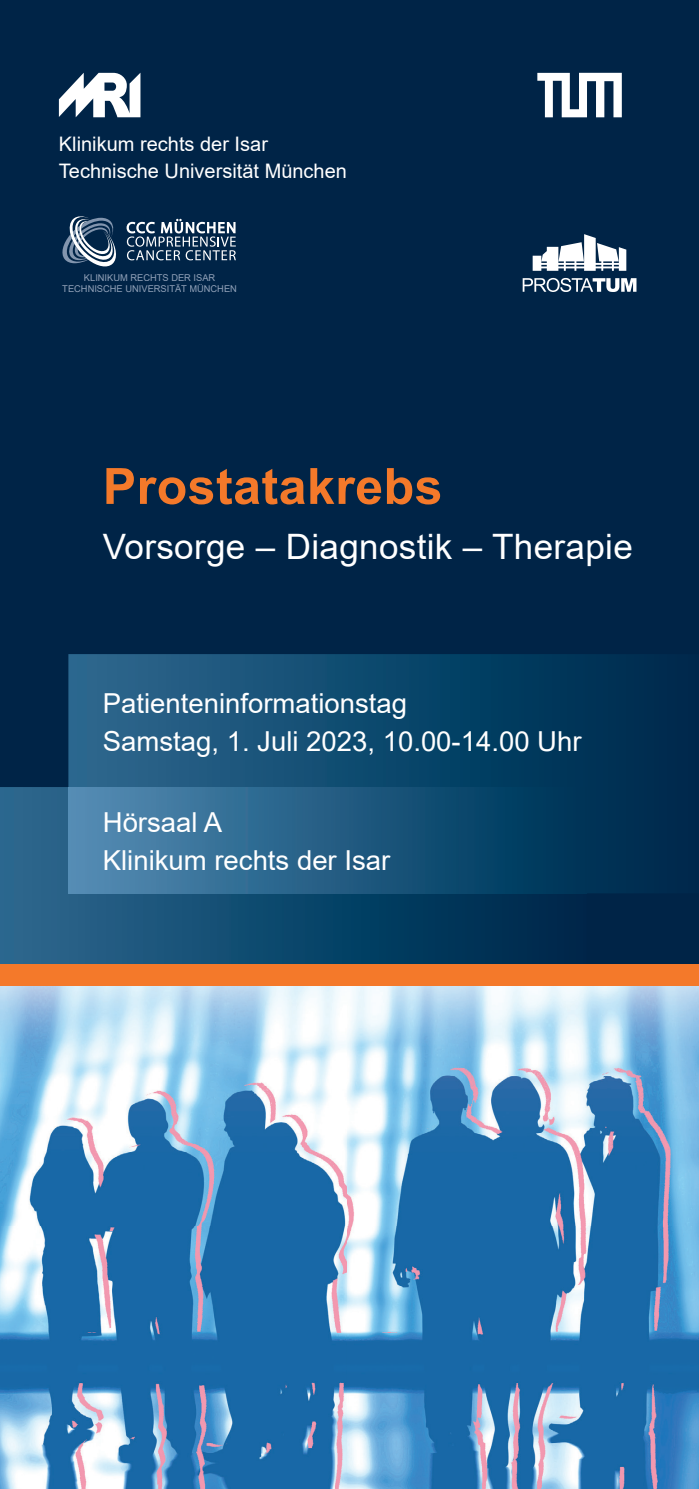
<style>
.page{position:relative;width:699px;height:1489px;background:#fff}
.page>*{position:absolute;margin:0;border:0;box-sizing:border-box;transform-origin:0 0}
.t1{font:700 50px "Arial";letter-spacing:.01em;color:#f4792a}
.t2{font:35px "Arial";letter-spacing:.01em;color:#fff}
.t3{font:27.5px/37.5px "Arial";color:#fff}
.t4{font:20px/27.5px "Arial";color:#fff}
.t5{font:9.5px/11px "Arial";color:#91a1b8;text-align:center}
</style>
<div class="page">
<div style="left:0;top:0;width:698px;height:964px;background:#002447"></div>
<img style="left:0;top:985px;width:698px;height:503px">
<svg style="left:0;top:787px;width:586px;height:177px"></svg>
<svg style="left:68px;top:654px;width:571px;height:239px"></svg>
<img style="left:68px;top:787px;width:518px;height:106px">
<div style="left:0;top:964px;width:698px;height:21px;background:#f4792a"></div>
<svg style="left:537px;top:73px;width:84px;height:44px"></svg>
<svg style="left:59px;top:73px;width:81px;height:44px"></svg>
<svg style="left:522px;top:278px;width:114px;height:14px"></svg>
<svg style="left:532px;top:234px;width:94px;height:37px"></svg>
<svg style="left:126px;top:219px;width:110px;height:41px"></svg>
<svg style="left:62px;top:216px;width:54px;height:51px"></svg>
<p class="t4" style="left:59px;top:130px;width:289px">Klinikum rechts der Isar<br>Technische Universität München</p>
<p class="t5" style="left:62px;top:272px;width:176px">KLINIKUM RECHTS DER ISAR<br>TECHNISCHE UNIVERSITÄT MÜNCHEN</p>
<h1 class="t1" style="left:103px;top:451px;width:341px">Prostatakrebs</h1>
<p class="t2" style="left:103px;top:522px;width:531px">Vorsorge – Diagnostik – Therapie</p>
<p class="t3" style="left:103px;top:684px;width:480px">Patienteninformationstag<br>Samstag, 1. Juli 2023, 10.00-14.00 Uhr</p>
<p class="t3" style="left:103px;top:803px;width:289px">Hörsaal A<br>Klinikum rechts der Isar</p>
</div>
